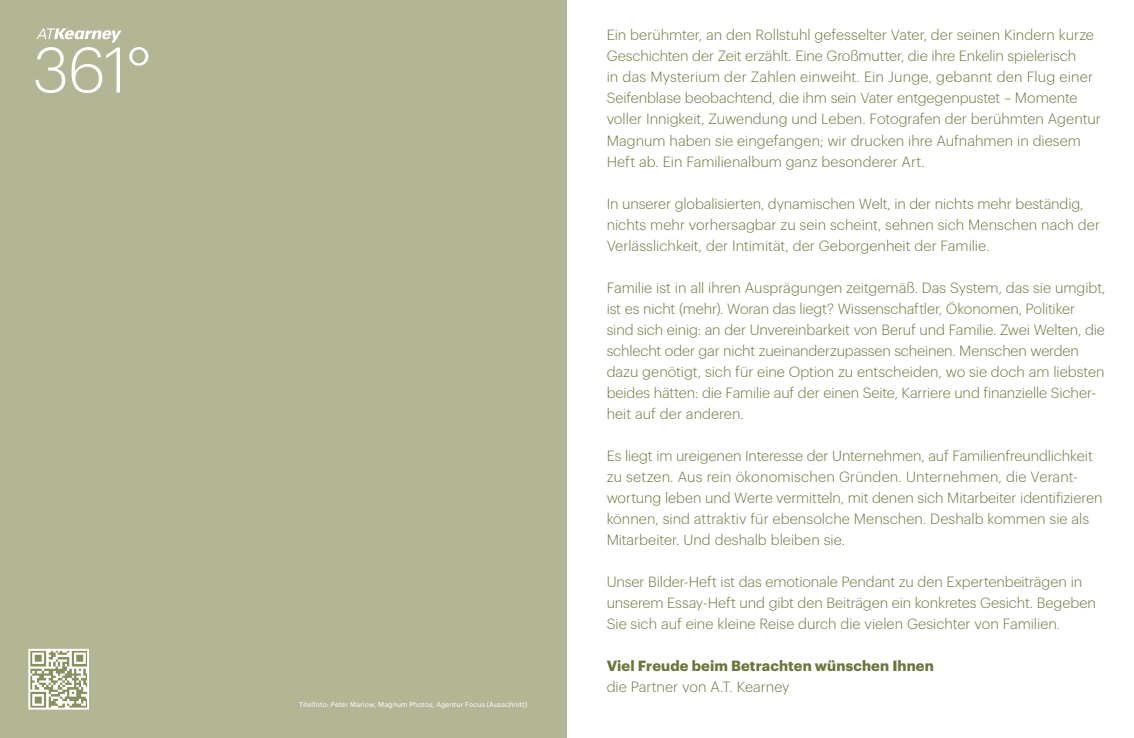
<style>
.page{position:relative;width:1134px;height:738px;background:#fff}
.page>*{position:absolute;margin:0;border:0;box-sizing:border-box;transform-origin:0 0}
.t1{font:300 14.5px/21px "Graphik";letter-spacing:-.005em;color:#6e763f}
.t2{font:700 14.5px "Graphik";letter-spacing:.01em;color:#6e763f}
.t3{font:7px "Graphik";letter-spacing:.01em;color:#fff}
</style>
<div class="page">
<div style="left:0;top:0;width:567px;height:737px;background:#b2b695"></div>
<svg style="left:35px;top:28px;width:113px;height:65px"></svg>
<img style="left:31px;top:651px;width:55px;height:55px">
<div style="left:28px;top:648px;width:61px;height:61px;border:2px solid #fff"></div>
<p class="t3" style="left:299px;top:699px;width:230px">Titelfoto: Peter Marlow, Magnum Photos, Agentur Focus (Ausschnitt)</p>
<p class="t1" style="left:607px;top:23px;width:496px">Ein berühmter, an den Rollstuhl gefesselter Vater, der seinen Kindern kurze Geschichten der Zeit erzählt. Eine Großmutter, die ihre Enkelin spielerisch<br>in das Mysterium der Zahlen einweiht. Ein Junge, gebannt den Flug einer Seifenblase beobachtend, die ihm sein Vater entgegenpustet – Momente voller Innigkeit, Zuwendung und Leben. Fotografen der berühmten Agentur Magnum haben sie eingefangen; wir drucken ihre Aufnahmen in diesem Heft ab. Ein Familienalbum ganz besonderer Art.</p>
<p class="t1" style="left:607px;top:191px;width:495px">In unserer globalisierten, dynamischen Welt, in der nichts mehr beständig, nichts mehr vorhersagbar zu sein scheint, sehnen sich Menschen nach der<br>Verlässlichkeit, der Intimität, der Geborgenheit der Familie.</p>
<p class="t1" style="left:607px;top:275px;width:500px">Familie ist in all ihren Ausprägungen zeitgemäß. Das System, das sie umgibt, ist es nicht (mehr). Woran das liegt? Wissenschaftler, Ökonomen, Politiker sind sich einig: an der Unvereinbarkeit von Beruf und Familie. Zwei Welten, die schlecht oder gar nicht zueinanderzupassen scheinen. Menschen werden dazu genötigt, sich für eine Option zu entscheiden, wo sie doch am liebsten beides hätten: die Familie auf der einen Seite, Karriere und finanzielle Sicher&shy;heit auf der anderen.</p>
<p class="t1" style="left:607px;top:443px;width:497px">Es liegt im ureigenen Interesse der Unternehmen, auf Familienfreundlichkeit zu setzen. Aus rein ökonomischen Gründen. Unternehmen, die Verant&shy;wortung leben und Werte vermitteln, mit denen sich Mitarbeiter identifizieren können, sind attraktiv für ebensolche Menschen. Deshalb kommen sie als Mitarbeiter. Und deshalb bleiben sie.</p>
<p class="t1" style="left:607px;top:569px;width:491px">Unser Bilder-Heft ist das emotionale Pendant zu den Expertenbeiträgen in unserem Essay-Heft und gibt den Beiträgen ein konkretes Gesicht. Begeben<br>Sie sich auf eine kleine Reise durch die vielen Gesichter von Familien.</p>
<p class="t2" style="left:607px;top:654px;width:329px">Viel Freude beim Betrachten wünschen Ihnen</p>
<p class="t1" style="left:607px;top:674px;width:184px">die Partner von A.T. Kearney</p>
</div>
